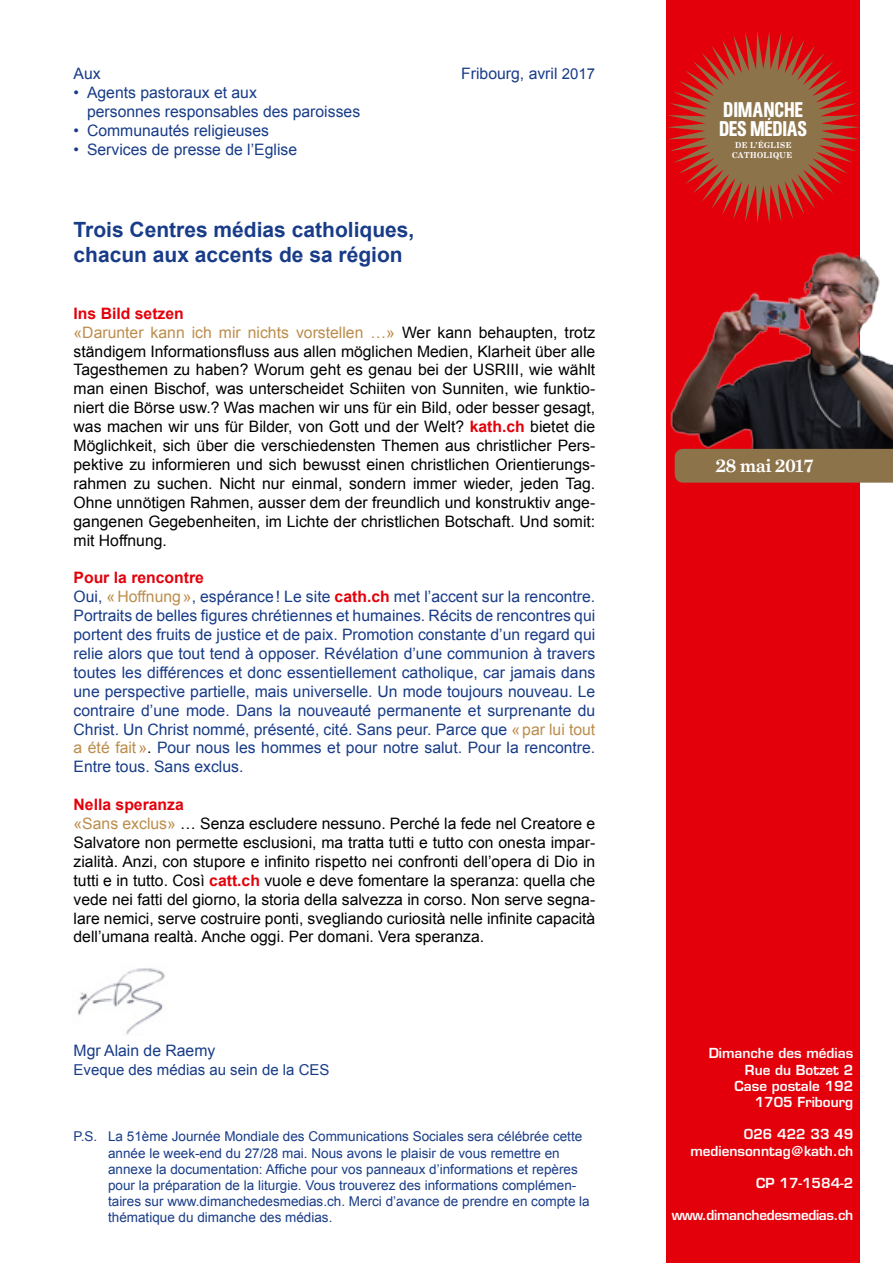
<style>
.page{position:relative;width:893px;height:1263px;background:#fff}
.page>*{position:absolute;margin:0;border:0;box-sizing:border-box;transform-origin:0 0}
.t1{font:700 21px/25.2px "Arial";color:#183c88}
.t2{font:19.2px/18.9px "Sh Ad Buch Medium Con";letter-spacing:.025em;color:#fff}
.t3{font:700 18px "Grad";color:#fff}
.t4{font:15.75px/18.9px "Arial";color:#000}
.t5{font:15.75px/18.9px "Arial";color:#183c88}
.t6{font:15px "Arial";color:#183c88}
.t7{font:13.5px/16.2px "Arial";color:#183c88}
.t8{font:600 13.5px/16.2px "Eurostile LT Std";color:#fff;text-align:right}
.t9{font:600 13.5px "Eurostile LT Std";letter-spacing:-.025em;color:#fff}
.t10{font:700 8.25px/9.1px "Grad";letter-spacing:.055em;color:#fff;text-align:center}
.s1{font-size:15px}
.s2{font-weight:700;color:#e3000b}
.s3{color:#bc8d4c}
.s4{color:#000}
</style>
<div class="page">
<img style="left:77px;top:968px;width:88px;height:67px">
<div style="left:666px;top:0;width:194px;height:1263px;background:#e3000b"></div>
<svg style="left:667px;top:31px;width:193px;height:177px"></svg>
<img style="left:670px;top:208px;width:223px;height:252px">
<div style="left:675px;top:449px;width:218px;height:34px;background:#8d734a"></div>
<p class="t5" style="left:74px;top:64px;width:29px">Aux</p>
<p class="t5" style="left:87px;top:83px;width:275px;text-indent:-13px">• Agents pastoraux et aux<br>personnes responsables des paroisses</p>
<p class="t5" style="left:74px;top:121px;width:197px">• Communautés religieuses</p>
<p class="t5" style="left:74px;top:140px;width:225px">• Services de presse de l’Eglise</p>
<h1 class="t1" style="left:74px;top:218px;width:342px">Trois Centres médias catholiques, chacun aux accents de sa région</h1>
<p class="t5" style="left:461px;top:64px;width:136px">Fribourg, avril <span class="s1">2017</span></p>
<p class="t4" style="left:74px;top:304px;width:523px"><span class="s2">Ins Bild setzen<br></span><span class="s3">«Darunter kann ich mir nichts vorstellen …»</span> Wer kann behaupten, trotz ständigem Informationsfluss aus allen möglichen Medien, Klarheit über alle Tagesthemen zu haben? Worum geht es genau bei der USRIII, wie wählt man einen Bischof, was unterscheidet Schiiten von Sunniten, wie funktio&shy;niert die Börse usw.? Was machen wir uns für ein Bild, oder besser gesagt, was machen wir uns für Bilder, von Gott und der Welt? <span class="s2">kath.ch</span> bietet die Möglichkeit, sich über die verschiedensten Themen aus christlicher Pers&shy;pektive zu informieren und sich bewusst einen christlichen Orientierungs&shy;rahmen zu suchen. Nicht nur einmal, sondern immer wieder, jeden Tag.<br>Ohne unnötigen Rahmen, ausser dem der freundlich und konstruktiv ange&shy;gangenen Gegebenheiten, im Lichte der christlichen Botschaft. Und somit: mit Hoffnung.</p>
<p class="t5" style="left:74px;top:568px;width:523px"><span class="s2">Pour la rencontre<br></span>Oui, <span class="s3">«Hoffnung»</span>, espérance! Le site <span class="s2">cath.ch</span> met l’accent sur la rencontre.<br>Portraits de belles figures chrétiennes et humaines. Récits de rencontres qui portent des fruits de justice et de paix. Promotion constante d’un regard qui relie alors que tout tend à opposer. Révélation d’une communion à travers toutes les différences et donc essentiellement catholique, car jamais dans une perspective partielle, mais universelle. Un mode toujours nouveau. Le contraire d’une mode. Dans la nouveauté permanente et surprenante du Christ. Un Christ nommé, présenté, cité. Sans peur. Parce que <span class="s3">«par lui tout a été fait»</span><span class="s4">.</span> Pour nous les hommes et pour notre salut. Pour la rencontre.<br>Entre tous. Sans exclus.</p>
<p class="t4" style="left:74px;top:795px;width:523px"><span class="s2">Nella speranza<br></span><span class="s3">«Sans exclus»</span> … Senza escludere nessuno. Perché la fede nel Creatore e Salvatore non permette esclusioni, ma tratta tutti e tutto con onesta impar&shy;zialità. Anzi, con stupore e infinito rispetto nei confronti dell’opera di Dio in tutti e in tutto. Così <span class="s2">catt.ch</span> vuole e deve fomentare la speranza: quella che vede nei fatti del giorno, la storia della salvezza in corso. Non serve segna&shy;lare nemici, serve costruire ponti, svegliando curiosità nelle infinite capacità dell’umana realtà. Anche oggi. Per domani. Vera speranza.</p>
<p class="t5" style="left:74px;top:1041px;width:143px">Mgr Alain de Raemy</p>
<p class="t6" style="left:74px;top:1060px;width:257px">Eveque des médias au sein de la CES</p>
<p class="t7" style="left:108px;top:1129px;width:483px;text-indent:-35px">P.S. La 51ème Journée Mondiale des Communications Sociales sera célébrée cette année le week-end du 27/28 mai. Nous avons le plaisir de vous remettre en annexe la documentation: Affiche pour vos panneaux d’informations et repères pour la préparation de la liturgie. Vous trouverez des informations complémen&shy;taires sur www.dimanchedesmedias.ch. Merci d’avance de prendre en compte la thématique du dimanche des médias.</p>
<p class="t2" style="left:719px;top:100px;width:89px">DIMANCHE<br>DES MEDIAS</p>
<p class="t10" style="left:732px;top:142px;width:62px">DE L’ÉGLISE<br>CATHOLIQUE</p>
<p class="t3" style="left:716px;top:458px;width:99px">28 mai 2017</p>
<p class="t8" style="left:709px;top:1045px;width:146px">Dimanche des médias<br>Rue du Botzet 2<br>Case postale 192<br>1705 Fribourg</p>
<p class="t8" style="left:690px;top:1126px;width:164px">026 422 33 49 mediensonntag@kath.ch</p>
<p class="t8" style="left:756px;top:1175px;width:99px">CP 17-1584-2</p>
<p class="t9" style="left:672px;top:1207px;width:183px">www.dimanchedesmedias.ch</p>
</div>
